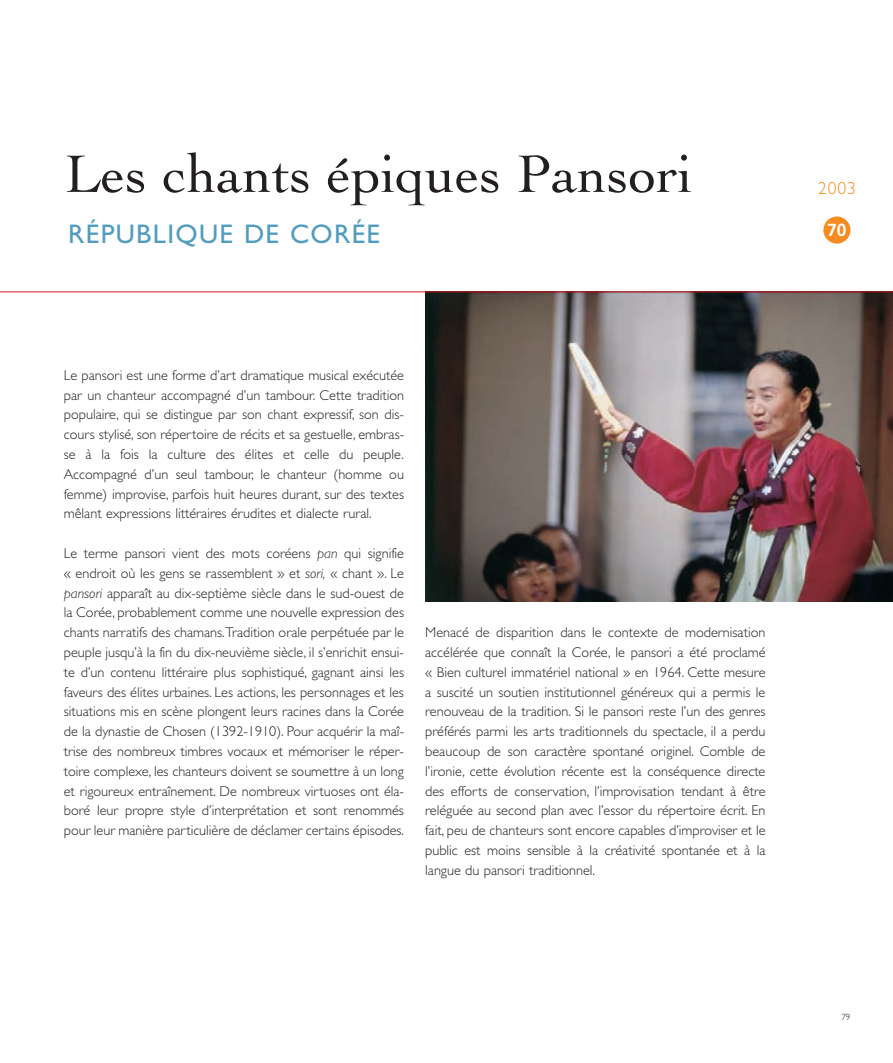
<style>
.page{position:relative;width:893px;height:1063px;background:#fff}
.page>*{position:absolute;margin:0;border:0;box-sizing:border-box;transform-origin:0 0}
.t1{font:55.5px "Cochin";color:#231f20}
.t2{font:27px "Gill Sans";letter-spacing:.05em;color:#529cbe}
.t3{font:300 17.55px "Gill Sans";color:#f68b1f}
.t4{font:700 17.55px "Frutiger";color:#fff}
.t5{font:300 14.25px/19.8px "Gill Sans";color:#231f20;text-align:justify}
.t6{font:300 9px "Gill Sans";color:#231f20}
.s1{font-style:italic}
</style>
<div class="page">
<img style="left:425px;top:293px;width:468px;height:309px">
<div style="left:823px;top:217px;width:27px;height:27px;background:#f68b1f;border-radius:50%"></div>
<hr style="left:0;top:292px;width:893px;height:1px;background:#d7171f">
<h1 class="t1" style="left:65px;top:152px;width:629px">Les chants épiques Pansori</h1>
<h2 class="t2" style="left:68px;top:224px;width:313px">RÉPUBLIQUE DE CORÉE</h2>
<p class="t5" style="left:64px;top:366px;width:342px">Le pansori est une forme d’art dramatique musical exécutée par un chanteur accompagné d’un tambour. Cette tradition populaire, qui se distingue par son chant expressif, son dis&shy;cours stylisé, son répertoire de récits et sa gestuelle, embras&shy;se à la fois la culture des élites et celle du peuple.<br>Accompagné d’un seul tambour, le chanteur (homme ou femme) improvise, parfois huit heures durant, sur des textes mêlant expressions littéraires érudites et dialecte rural.</p>
<p class="t5" style="left:64px;top:545px;width:342px">Le terme pansori vient des mots coréens <span class="s1">pan</span> qui signifie « endroit où les gens se rassemblent » et <span class="s1">sori,</span> « chant ». Le <span class="s1">pansori</span> apparaît au dix-septième siècle dans le sud-ouest de la Corée, probablement comme une nouvelle expression des chants narratifs des chamans.Tradition orale perpétuée par le peuple jusqu’à la fin du dix-neuvième siècle, il s’enrichit ensui&shy;te d’un contenu littéraire plus sophistiqué, gagnant ainsi les faveurs des élites urbaines. Les actions, les personnages et les situations mis en scène plongent leurs racines dans la Corée de la dynastie de Chosen (1392-1910). Pour acquérir la maî&shy;trise des nombreux timbres vocaux et mémoriser le réper&shy;toire complexe, les chanteurs doivent se soumettre à un long et rigoureux entraînement. De nombreux virtuoses ont éla&shy;boré leur propre style d’interprétation et sont renommés pour leur manière particulière de déclamer certains épisodes.</p>
<p class="t5" style="left:425px;top:624px;width:342px">Menacé de disparition dans le contexte de modernisation accélérée que connaît la Corée, le pansori a été proclamé « Bien culturel immatériel national » en 1964. Cette mesure a suscité un soutien institutionnel généreux qui a permis le renouveau de la tradition. Si le pansori reste l’un des genres préférés parmi les arts traditionnels du spectacle, il a perdu beaucoup de son caractère spontané originel. Comble de l’ironie, cette évolution récente est la conséquence directe des efforts de conservation, l’improvisation tendant à être reléguée au second plan avec l’essor du répertoire écrit. En fait, peu de chanteurs sont encore capables d’improviser et le public est moins sensible à la créativité spontanée et à la langue du pansori traditionnel.</p>
<p class="t3" style="left:818px;top:181px;width:39px">2003</p>
<p class="t4" style="left:827px;top:223px;width:21px">70</p>
<p class="t6" style="left:841px;top:1014px;width:10px">79</p>
</div>
